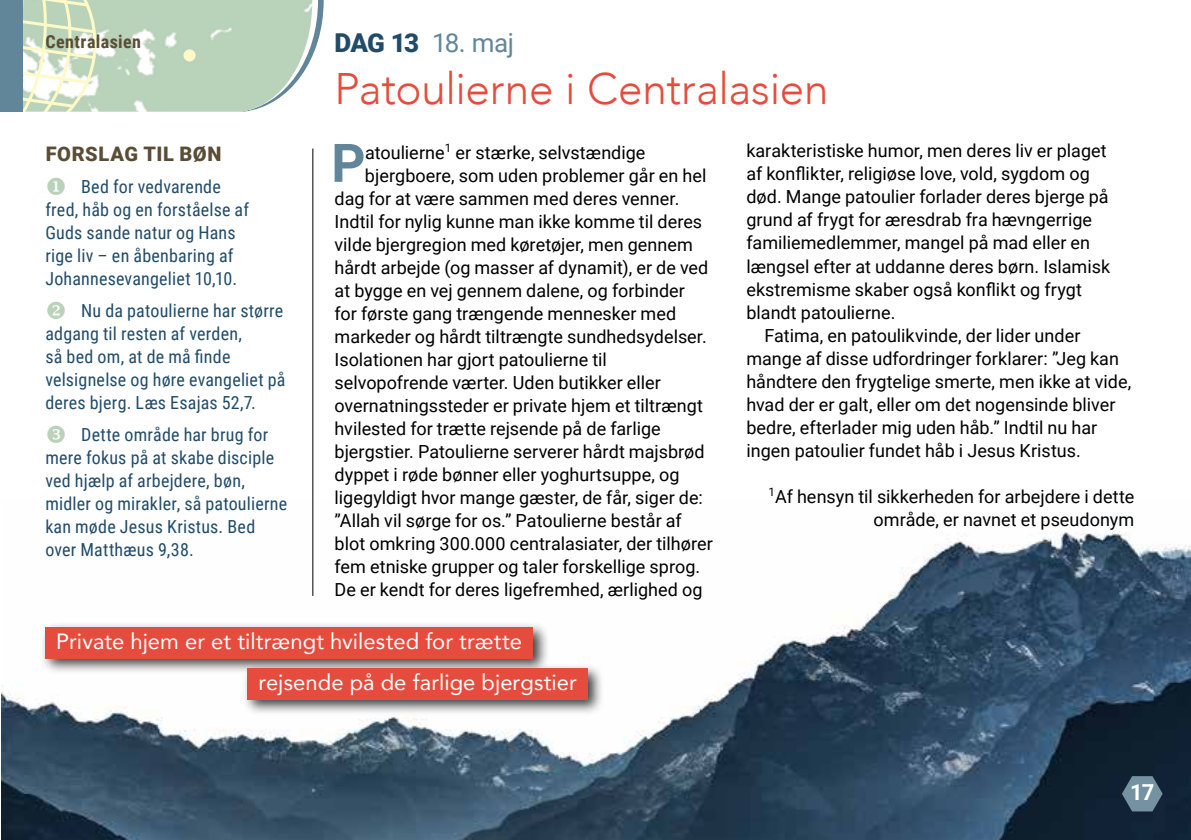
<style>
.page{position:relative;width:1191px;height:840px;background:#fff}
.page>*{position:absolute;margin:0;border:0;box-sizing:border-box;transform-origin:0 0}
.t1{font:700 53.2px "Roboto";color:#628699}
.t2{font:300 44px "Avenir";letter-spacing:-.005em;color:#e64c3d}
.t3{font:26px "Roboto";color:#628699}
.t4{font:22px/41.2px "Avenir";letter-spacing:.005em;color:#fff}
.t5{font:700 22px "Roboto";color:#fff}
.t6{font:900 20px "Roboto";letter-spacing:.035em;color:#5a4d36}
.t7{font:18px/23px "Roboto";color:#000;text-align:right}
.t8{font:18px/23px "Roboto Condensed";letter-spacing:.01em;color:#214c69}
.t9{font:700 18px "Roboto Condensed";letter-spacing:.025em;color:#5a4d36}
.s1{font-weight:900;color:#214c69}
</style>
<div class="page">
<img style="left:1px;top:500px;width:1190px;height:339px">
<svg style="left:1122px;top:775px;width:40px;height:36px"></svg>
<hr style="left:312px;top:148px;width:1px;height:447px;background:#000">
<div style="left:40px;top:621px;width:510px;height:53px;background:#000;opacity:.75"></div>
<div style="left:45px;top:626px;width:488px;height:32px;background:#e64c3d"></div>
<div style="left:242px;top:663px;width:362px;height:52px;background:#000;opacity:.75"></div>
<div style="left:247px;top:668px;width:341px;height:31px;background:#e64c3d"></div>
<svg style="left:23px;top:0;width:301px;height:111px"></svg>
<div style="left:0;top:0;width:23px;height:111px;background:#628699"></div>
<div style="left:182px;top:48px;width:15px;height:14px;background:#fff9c7;border-radius:50%"></div>
<div style="left:181px;top:47px;width:17px;height:16px;border:2px solid #bad1ba;border-radius:50%"></div>
<p class="t9" style="left:45px;top:29px;width:97px">Centralasien</p>
<p class="t6" style="left:46px;top:139px;width:177px">FORSLAG TIL BØN</p>
<p class="t8" style="left:45px;top:174px;width:205px;text-indent:36px">Bed for vedvarende fred, håb og en forståelse af<br>Guds sande natur og Hans rige liv – en åbenbaring af<br>Johannesevangeliet 10,10.</p>
<p class="t8" style="left:45px;top:298px;width:242px;text-indent:36px">Nu da patoulierne har større adgang til resten af verden,<br>så bed om, at de må finde velsignelse og høre evangeliet på deres bjerg. Læs Esajas 52,7.</p>
<p class="t8" style="left:45px;top:422px;width:243px;text-indent:36px">Dette område har brug for mere fokus på at skabe disciple ved hjælp af arbejdere, bøn, midler og mirakler, så patoulierne kan møde Jesus Kristus. Bed over Matthæus 9,38.</p>
<h3 class="t3" style="left:334px;top:24px;width:181px"><span class="s1">DAG 13</span> 18. maj</h3>
<h2 class="t2" style="left:334px;top:62px;width:495px">Patoulierne i Centralasien</h2>
<h1 class="t1" style="left:331px;top:125px;width:36px">P</h1>
<p class="t7" style="left:365px;top:140px;width:282px">atoulierne<sup>1</sup> er stærke, selvstændige</p>
<p class="t7" style="left:746px;top:139px;width:362px">karakteristiske humor, men deres liv er plaget</p>
<p class="t7" style="left:746px;top:162px;width:345px">af konflikter, religiøse love, vold, sygdom og</p>
<p class="t7" style="left:746px;top:185px;width:364px">død. Mange patoulier forlader deres bjerge på</p>
<p class="t7" style="left:746px;top:208px;width:347px">grund af frygt for æresdrab fra hævngerrige</p>
<p class="t7" style="left:746px;top:231px;width:345px">familiemedlemmer, mangel på mad eller en</p>
<p class="t7" style="left:746px;top:254px;width:365px">længsel efter at uddanne deres børn. Islamisk</p>
<p class="t7" style="left:746px;top:277px;width:337px">ekstremisme skaber også konflikt og frygt</p>
<p class="t7" style="left:746px;top:300px;width:150px">blandt patoulierne.</p>
<p class="t7" style="left:764px;top:323px;width:318px">Fatima, en patoulikvinde, der lider under</p>
<p class="t7" style="left:746px;top:346px;width:374px">mange af disse udfordringer forklarer: ”Jeg kan</p>
<p class="t7" style="left:746px;top:369px;width:386px">håndtere den frygtelige smerte, men ikke at vide,</p>
<p class="t7" style="left:746px;top:392px;width:370px">hvad der er galt, eller om det nogensinde bliver</p>
<p class="t7" style="left:746px;top:415px;width:352px">bedre, efterlader mig uden håb.” Indtil nu har</p>
<p class="t7" style="left:746px;top:438px;width:336px">ingen patoulier fundet håb i Jesus Kristus.</p>
<p class="t7" style="left:768px;top:484px;width:367px"><sup>1</sup>Af hensyn til sikkerheden for arbejdere i dette område, er navnet et pseudonym</p>
<p class="t7" style="left:365px;top:163px;width:343px">bjergboere, som uden problemer går en hel</p>
<p class="t7" style="left:334px;top:186px;width:346px">dag for at være sammen med deres venner.</p>
<p class="t7" style="left:334px;top:209px;width:369px">Indtil for nylig kunne man ikke komme til deres</p>
<p class="t7" style="left:334px;top:232px;width:360px">vilde bjergregion med køretøjer, men gennem</p>
<p class="t7" style="left:334px;top:255px;width:375px">hårdt arbejde (og masser af dynamit), er de ved</p>
<p class="t7" style="left:334px;top:278px;width:352px">at bygge en vej gennem dalene, og forbinder</p>
<p class="t7" style="left:334px;top:301px;width:343px">for første gang trængende mennesker med</p>
<p class="t7" style="left:334px;top:324px;width:374px">markeder og hårdt tiltrængte sundhedsydelser.</p>
<p class="t7" style="left:334px;top:347px;width:274px">Isolationen har gjort patoulierne til</p>
<p class="t7" style="left:334px;top:370px;width:328px">selvopofrende værter. Uden butikker eller</p>
<p class="t7" style="left:334px;top:393px;width:370px">overnatningssteder er private hjem et tiltrængt</p>
<p class="t7" style="left:334px;top:416px;width:328px">hvilested for trætte rejsende på de farlige</p>
<p class="t7" style="left:334px;top:439px;width:371px">bjergstier. Patoulierne serverer hårdt majsbrød</p>
<p class="t7" style="left:334px;top:462px;width:346px">dyppet i røde bønner eller yoghurtsuppe, og</p>
<p class="t7" style="left:334px;top:485px;width:370px">ligegyldigt hvor mange gæster, de får, siger de:</p>
<p class="t7" style="left:334px;top:508px;width:349px">”Allah vil sørge for os.” Patoulierne består af</p>
<p class="t7" style="left:334px;top:531px;width:380px">blot omkring 300.000 centralasiater, der tilhører</p>
<p class="t7" style="left:334px;top:554px;width:367px">fem etniske grupper og taler forskellige sprog.</p>
<p class="t7" style="left:334px;top:577px;width:369px">De er kendt for deres ligefremhed, ærlighed og</p>
<p class="t4" style="left:258px;top:620px;width:320px;text-indent:-202px">Private hjem er et tiltrængt hvilested for trætte rejsende på de farlige bjergstier</p>
<p class="t5" style="left:1130px;top:776px;width:26px">17</p>
</div>
